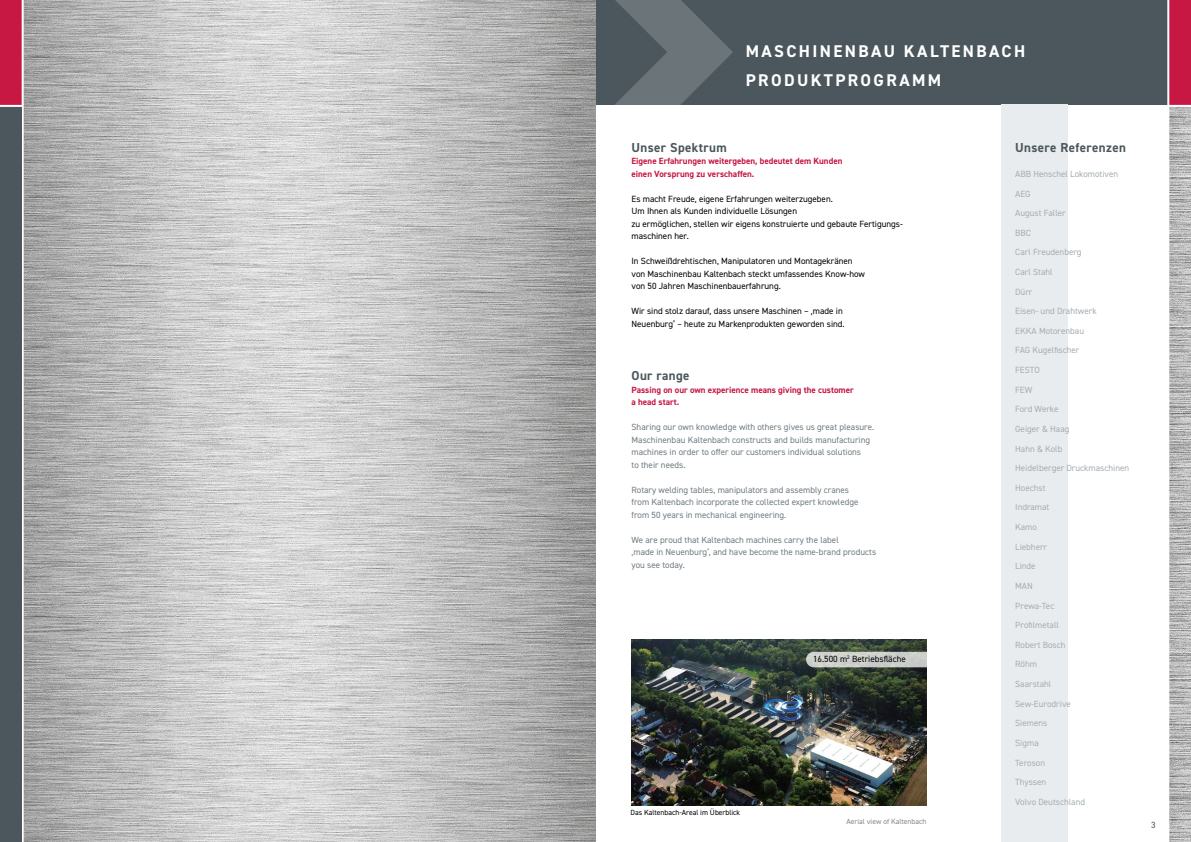
<style>
.page{position:relative;width:1191px;height:842px;background:#fff}
.page>*{position:absolute;margin:0;border:0;box-sizing:border-box;transform-origin:0 0}
.t1{font:700 17px/29px "DIN2014";letter-spacing:.14em;color:#fff}
.t2{font:700 13px "DIN2014";letter-spacing:.03em;color:#4c575d}
.t3{font:9px/12.5px "DIN2014";color:#707c82}
.t4{font:9px/12.5px "DIN2014";color:#000}
.t5{font:9px/19.6px "DIN2014";color:#a5aeb4}
.t6{font:700 9px/12.5px "DIN2014";color:#c61843}
.t7{font:9px "DIN2014";color:#4c575d}
.t8{font:7.5px "DIN2014";color:#000}
.t9{font:7.5px "DIN2014";color:#878787}
</style>
<div class="page">
<div style="left:595px;top:0;width:596px;height:105px;background:#4c575d"></div>
<svg style="left:595px;top:0;width:138px;height:132px"></svg>
<div style="left:1001px;top:105px;width:66px;height:737px;background:#e9ecee"></div>
<img style="left:631px;top:640px;width:295px;height:166px">
<svg style="left:806px;top:652px;width:150px;height:15px;fill:#ced1cc"></svg>
<img style="left:1169px;top:107px;width:22px;height:735px">
<div style="left:1168px;top:0;width:23px;height:105px;background:#c61843"></div>
<hr style="left:1167px;top:0;width:2px;height:842px;background:#fff">
<img style="left:24px;top:0;width:571px;height:842px">
<div style="left:0;top:0;width:23px;height:105px;background:#c61843"></div>
<hr style="left:22px;top:0;width:2px;height:842px;background:#fff">
<div style="left:0;top:106px;width:22px;height:736px;background:#4c575d"></div>
<hr style="left:0;top:105px;width:23px;height:2px;background:#fff">
<h1 class="t1" style="left:746px;top:37px;width:281px">MASCHINENBAU KALTENBACH<br>PRODUKTPROGRAMM</h1>
<h2 class="t2" style="left:631px;top:139px;width:97px">Unser Spektrum</h2>
<p class="t6" style="left:631px;top:155px;width:212px">Eigene Erfahrungen weitergeben, bedeutet dem Kunden einen Vorsprung zu verschaffen.</p>
<p class="t4" style="left:631px;top:192px;width:272px">Es macht Freude, eigene Erfahrungen weiterzugeben.<br>Um Ihnen als Kunden individuelle Lösungen<br>zu ermöglichen, stellen wir eigens konstruierte und gebaute Fertigungs&shy;maschinen her.</p>
<p class="t4" style="left:631px;top:255px;width:235px">In Schweißdrehtischen, Manipulatoren und Montagekränen von Maschinenbau Kaltenbach steckt umfassendes Know-how von 50 Jahren Maschinenbauerfahrung.</p>
<p class="t4" style="left:631px;top:305px;width:215px">Wir sind stolz darauf, dass unsere Maschinen – ‚made in<br>Neuenburg‘ – heute zu Markenprodukten geworden sind.</p>
<h2 class="t2" style="left:631px;top:367px;width:60px">Our range</h2>
<p class="t6" style="left:631px;top:383px;width:224px">Passing on our own experience means giving the customer a head start.</p>
<p class="t3" style="left:631px;top:421px;width:244px">Sharing our own knowledge with others gives us great pleasure.<br>Maschinenbau Kaltenbach constructs and builds manufacturing machines in order to offer our customers individual solutions<br>to their needs.</p>
<p class="t3" style="left:631px;top:483px;width:228px">Rotary welding tables, manipulators and assembly cranes from Kaltenbach incorporate the collected expert knowledge from 50 years in mechanical engineering.</p>
<p class="t3" style="left:631px;top:533px;width:246px">We are proud that Kaltenbach machines carry the label<br>‚made in Neuenburg‘, and have become the name-brand products you see today.</p>
<p class="t8" style="left:630px;top:808px;width:111px">Das Kaltenbach-Areal im Überblick</p>
<p class="t4" style="left:813px;top:653px;width:94px">16.500 m<sup>2</sup> Betriebsfläche</p>
<p class="t9" style="left:846px;top:817px;width:81px">Aerial view of Kaltenbach</p>
<h2 class="t2" style="left:1015px;top:139px;width:112px">Unsere Referenzen</h2>
<p class="t5" style="left:1015px;top:164px;width:116px">ABB Henschel Lokomotiven<br>AEG<br>August Faller<br>BBC<br>Carl Freudenberg<br>Carl Stahl<br>Dürr<br>Eisen- und Drahtwerk<br>EKKA Motorenbau<br>FAG Kugelfischer<br>FESTO<br>FEW<br>Ford Werke<br>Geiger &amp; Haag<br>Hahn &amp; Kolb<br>Heidelberger Druckmaschinen<br>Hoechst<br>Indramat<br>Kamo<br>Liebherr<br>Linde<br>MAN<br>Prewa-Tec<br>Profilmetall<br>Robert Bosch<br>Röhm<br>Saarstahl<br>Sew-Eurodrive<br>Siemens<br>Sigma<br>Teroson<br>Thyssen<br>Volvo Deutschland</p>
<p class="t7" style="left:1151px;top:819px;width:6px">3</p>
</div>
